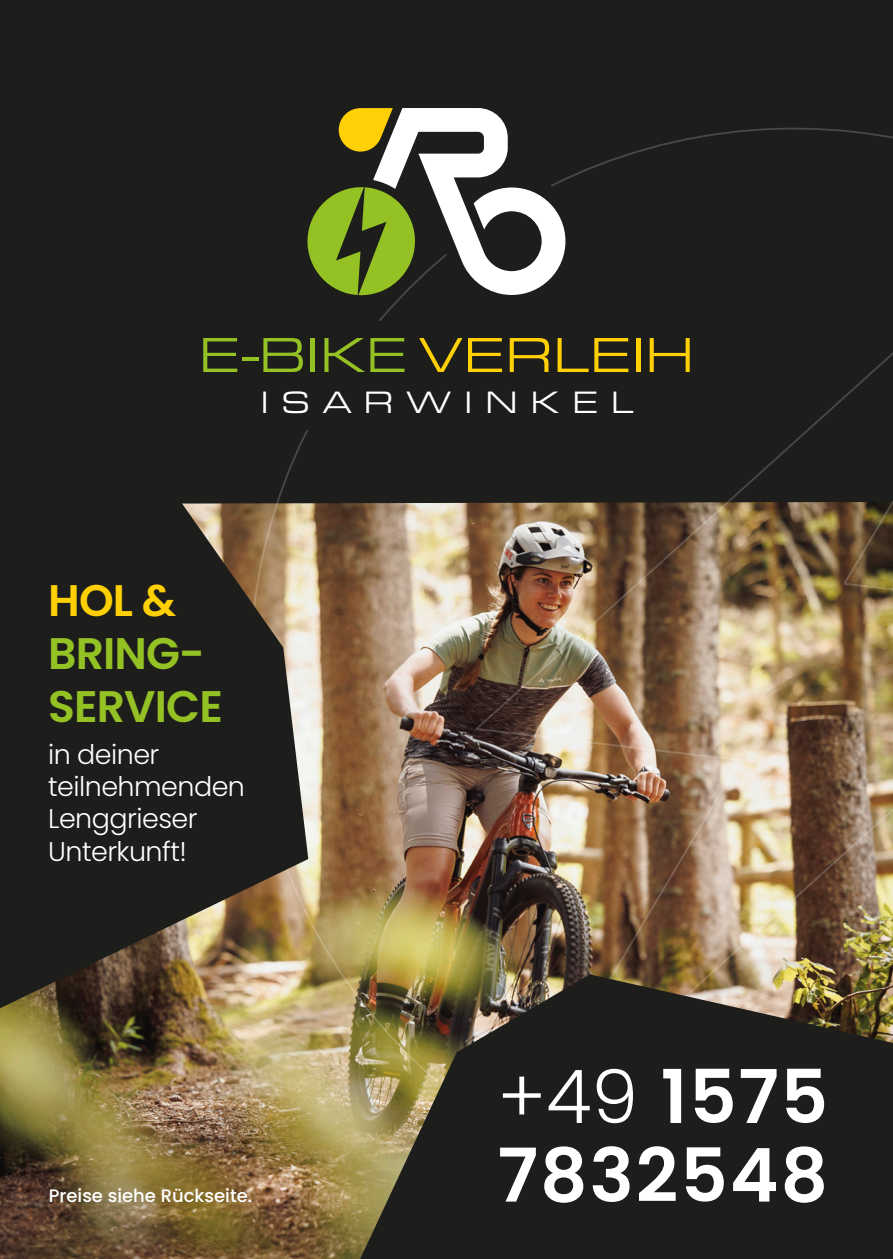
<style>
.page{position:relative;width:893px;height:1259px;background:#1d1d1b}
.page>*{position:absolute;margin:0;border:0;box-sizing:border-box;transform-origin:0 0}
.t1{font:600 74.1px "Poppins";letter-spacing:.025em;color:#fff}
.t2{font:51px "Eurostile Ext";color:#ffd005}
.t3{font:600 44.1px/53.1px "Poppins";letter-spacing:-.02em;color:#94c124}
.t4{font:32.1px "Eurostile Ext";letter-spacing:.39em;color:#fff}
.t5{font:300 27px/32.4px "Poppins";letter-spacing:-.02em;color:#fff}
.t6{font:500 18px "Poppins";color:#fff}
.s1{color:#94c124}
.s2{color:#ffd005}
.s3{font-weight:300}
</style>
<div class="page">
<img style="left:0;top:1008px;width:183px;height:251px">
<img style="left:183px;top:1008px;width:177px;height:251px">
<img style="left:296px;top:127px;width:597px;height:1129px">
<div style="left:444px;top:174px;width:135px;height:130px;background:#1d1d1b;border-radius:50%"></div>
<div style="left:221px;top:321px;width:225px;height:108px;background:#1d1d1b"></div>
<svg style="left:302px;top:108px;width:263px;height:193px"></svg>
<svg style="left:360px;top:974px;width:533px;height:285px"></svg>
<svg style="left:1px;top:429px;width:307px;height:579px"></svg>
<p class="t2" style="left:198px;top:319px;width:497px"><span class="s1">E-BIKE</span> VERLEIH</p>
<p class="t4" style="left:261px;top:380px;width:375px">ISARWINKEL</p>
<p class="t3" style="left:48px;top:574px;width:176px"><span class="s2">HOL &amp;<br></span>BRING-<br>SERVICE</p>
<p class="t5" style="left:48px;top:738px;width:198px">in deiner teilnehmenden<br>Lenggrieser<br>Unterkunft!</p>
<p class="t6" style="left:49px;top:1184px;width:205px">Preise siehe Rückseite.</p>
<p class="t1" style="left:497px;top:1054px;width:332px"><span class="s3">+49</span> 1575</p>
<p class="t1" style="left:497px;top:1132px;width:332px">7832548</p>
</div>
